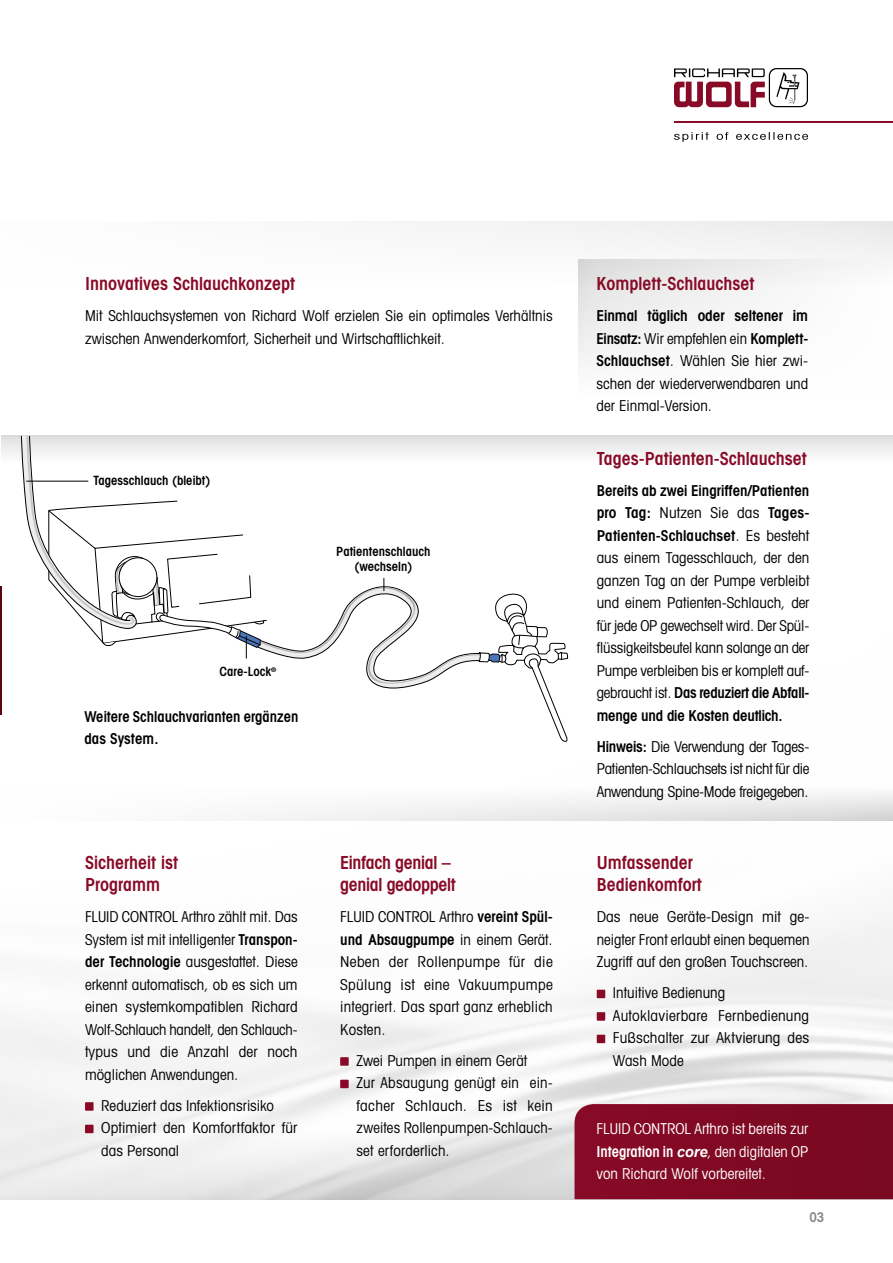
<style>
.page{position:relative;width:893px;height:1263px;background:#fff}
.page>*{position:absolute;margin:0;border:0;box-sizing:border-box;transform-origin:0 0}
.t1{font:600 condensed 18px/22.5px "Avant Garde";color:#880a26}
.t2{font:600 condensed 18px/22.5px "Avant Garde";letter-spacing:-.02em;color:#880a26}
.t3{font:condensed 15px/22.5px "Avant Garde";color:#000;text-align:justify}
.t4{font:condensed 15px/22.5px "Avant Garde";color:#fff;text-align:justify}
.t5{font:600 condensed 15px/22.5px "Avant Garde";color:#000}
.t6{font:600 condensed 13.5px "Avant Garde";color:#878787}
.t7{font:600 condensed 12.75px/15.3px "Avant Garde";color:#000;text-align:center}
.s1{font-weight:600}
.s2{font-family:"Arial";font-weight:700;font-style:italic;font-stretch:normal}
</style>
<div class="page">
<img style="left:0;top:656px;width:893px;height:454px">
<img style="left:0;top:586px;width:19px;height:86px">
<svg style="left:0;top:1110px;width:574px;height:89px"></svg>
<div style="left:1px;top:435px;width:892px;height:44px;background:linear-gradient(to bottom,#e3e3e3,#fff)"></div>
<div style="left:578px;top:259px;width:315px;height:177px;background:linear-gradient(to bottom,#ededed,#fff)"></div>
<svg style="left:1px;top:777px;width:892px;height:44px"></svg>
<svg style="left:674px;top:132px;width:134px;height:10px"></svg>
<svg style="left:674px;top:68px;width:134px;height:39px"></svg>
<hr style="left:674px;top:121px;width:208px;height:2px;background:#880a26">
<hr style="left:842px;top:121px;width:51px;height:2px;background:#880a26">
<div style="left:85px;top:1102px;width:9px;height:9px;background:#880a26"></div>
<div style="left:85px;top:1125px;width:9px;height:8px;background:#880a26"></div>
<img style="left:1px;top:435px;width:69px;height:44px">
<div style="left:340px;top:1057px;width:9px;height:9px;background:#880a26"></div>
<div style="left:340px;top:1080px;width:9px;height:8px;background:#880a26"></div>
<div style="left:597px;top:990px;width:8px;height:8px;background:#880a26"></div>
<div style="left:597px;top:1012px;width:8px;height:9px;background:#880a26"></div>
<div style="left:597px;top:1035px;width:8px;height:8px;background:#880a26"></div>
<div style="left:574px;top:1104px;width:319px;height:95px;background:#800923"></div>
<svg style="left:19px;top:436px;width:549px;height:306px"></svg>
<hr style="left:27px;top:481px;width:61px;height:1px;background:#000">
<hr style="left:0;top:587px;width:1px;height:127px;background:#5c0413">
<p class="t1" style="left:85px;top:272px;width:211px">Innovatives Schlauchkonzept</p>
<p class="t3" style="left:85px;top:304px;width:469px">Mit Schlauchsystemen von Richard Wolf erzielen Sie ein optimales Verhältnis zwischen Anwenderkomfort, Sicherheit und Wirtschaftlichkeit.</p>
<p class="t7" style="left:94px;top:472px;width:118px">Tagesschlauch (bleibt)</p>
<p class="t7" style="left:219px;top:664px;width:58px">Care-Lock<sup>®</sup></p>
<p class="t5" style="left:84px;top:705px;width:216px">Weitere Schlauchvarianten ergänzen das System.</p>
<p class="t7" style="left:336px;top:543px;width:96px">Patientenschlauch (wechseln)</p>
<p class="t1" style="left:85px;top:851px;width:94px">Sicherheit ist<br>Programm</p>
<p class="t3" style="left:85px;top:905px;width:214px">FLUID CONTROL Arthro zählt mit. Das System ist mit intelligenter <span class="s1">Transpon&shy;der Technologie</span> ausgestattet. Diese erkennt automatisch, ob es sich um einen systemkompatiblen Richard Wolf-Schlauch handelt, den Schlauch&shy;typus und die Anzahl der noch möglichen Anwendungen.</p>
<p class="t3" style="left:101px;top:1094px;width:198px;text-align:left">Reduziert das Infektionsrisiko<br>Optimiert den Komfortfaktor für das Personal</p>
<p class="t2" style="left:340px;top:851px;width:117px">Einfach genial – genial gedoppelt</p>
<p class="t3" style="left:340px;top:905px;width:214px">FLUID CONTROL Arthro <span class="s1">vereint Spül&shy;und Absaugpumpe</span> in einem Gerät.<br>Neben der Rollenpumpe für die Spülung ist eine Vakuumpumpe integriert. Das spart ganz erheblich Kosten.</p>
<p class="t3" style="left:356px;top:1049px;width:198px;text-align:left">Zwei Pumpen in einem Gerät<br>Zur Absaugung genügt ein ein&shy;facher Schlauch. Es ist kein zweites Rollenpumpen-Schlauch&shy;set erforderlich.</p>
<p class="t1" style="left:596px;top:272px;width:159px">Komplett-Schlauchset</p>
<p class="t3" style="left:596px;top:304px;width:213px"><span class="s1">Einmal täglich oder seltener im Einsatz:</span> Wir empfehlen ein <span class="s1">Komplett-Schlauchset</span>. Wählen Sie hier zwi&shy;schen der wiederverwendbaren und der Einmal-Version.</p>
<p class="t1" style="left:597px;top:447px;width:211px">Tages-Patienten-Schlauchset</p>
<p class="t3" style="left:597px;top:479px;width:214px"><span class="s1">Bereits ab zwei Eingriffen/Patienten pro Tag:</span> Nutzen Sie das <span class="s1">Tages-Patienten-Schlauchset</span>. Es besteht aus einem Tagesschlauch, der den ganzen Tag an der Pumpe verbleibt und einem Patienten-Schlauch, der für jede OP gewechselt wird. Der Spül&shy;flüssigkeitsbeutel kann solange an der Pumpe verbleiben bis er komplett auf&shy;gebraucht ist. <span class="s1">Das reduziert die Abfall&shy;menge und die Kosten deutlich.</span></p>
<p class="t3" style="left:597px;top:735px;width:214px"><span class="s1">Hinweis:</span> Die Verwendung der Tages-Patienten-Schlauchsets ist nicht für die Anwendung Spine-Mode freigegeben.</p>
<p class="t1" style="left:597px;top:851px;width:107px">Umfassender<br>Bedienkomfort</p>
<p class="t3" style="left:597px;top:905px;width:214px">Das neue Geräte-Design mit ge&shy;neigter Front erlaubt einen bequemen Zugriff auf den großen Touchscreen.</p>
<p class="t3" style="left:613px;top:981px;width:198px;text-align:left">Intuitive Bedienung<br>Autoklavierbare Fernbedienung<br>Fußschalter zur Aktvierung des<br>Wash Mode</p>
<p class="t4" style="left:596px;top:1117px;width:214px">FLUID CONTROL Arthro ist bereits zur <span class="s1">Integration in</span> <span class="s2">core</span>, den digitalen OP von Richard Wolf vorbereitet.</p>
<p class="t6" style="left:809px;top:1209px;width:17px">03</p>
</div>
